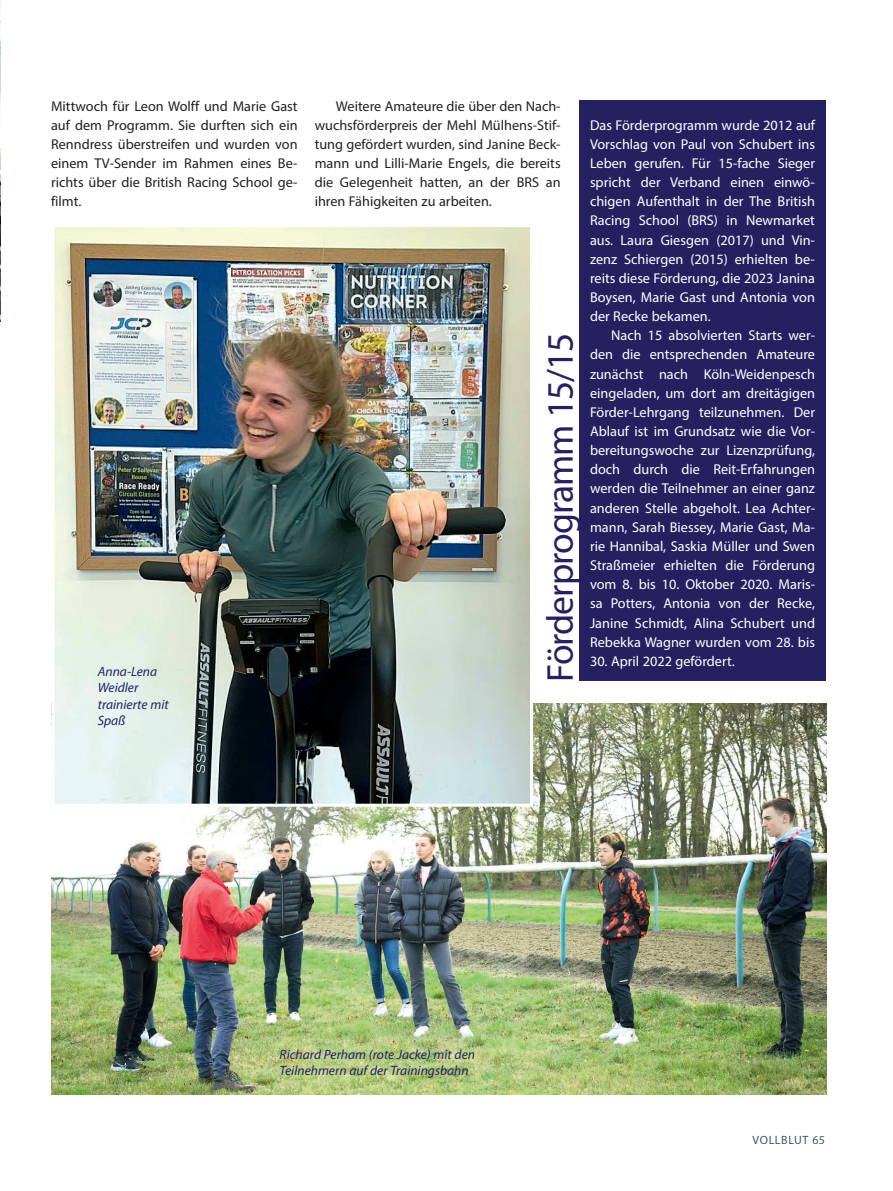
<style>
.page{position:relative;width:893px;height:1191px;background:#fff}
.page>*{position:absolute;margin:0;border:0;box-sizing:border-box;transform-origin:0 0}
.t1{font:37.5px "Myriad Pro";letter-spacing:-.025em;color:#252161}
.t2{font:14.25px/19.2px "Myriad Pro";color:#fff;text-align:justify}
.t3{font:14.25px/19.2px "Myriad Pro";color:#231f20;text-align:justify}
.t4{font:italic 13.5px/16.5px "Myriad Pro";color:#252161}
.t5{font:12px "Myriad Pro";letter-spacing:.05em;color:#3f5864}
</style>
<div class="page">
<div style="left:579px;top:100px;width:247px;height:580px;background:#252161"></div>
<img style="left:51px;top:704px;width:775px;height:390px">
<img style="left:0;top:1px;width:1px;height:320px">
<img style="left:56px;top:228px;width:473px;height:574px">
<div style="left:52px;top:224px;width:481px;height:582px;border:3px solid #fff"></div>
<p class="t3" style="left:51px;top:96px;width:248px">Mittwoch für Leon Wolff und Marie Gast auf dem Programm. Sie durften sich ein Renndress überstreifen und wurden von einem TV-Sender im Rahmen eines Be&shy;richts über die British Racing School ge&shy;filmt.</p>
<p class="t3" style="left:315px;top:96px;width:247px;text-indent:21px">Weitere Amateure die über den Nach&shy;wuchsförderpreis der Mehl Mülhens-Stif&shy;tung gefördert wurden, sind Janine Beck&shy;mann und Lilli-Marie Engels, die bereits die Gelegenheit hatten, an der BRS an ihren Fähigkeiten zu arbeiten.</p>
<p class="t4" style="left:98px;top:663px;width:72px">Anna-Lena<br>Weidler trainierte mit<br>Spaß</p>
<h1 class="t1" style="left:537px;top:681px;width:351px;rotate:-90deg">Förderprogramm 15/15</h1>
<p class="t2" style="left:590px;top:115px;width:227px">Das Förderprogramm wurde 2012 auf Vorschlag von Paul von Schubert ins Leben gerufen. Für 15-fache Sieger spricht der Verband einen einwö&shy;chigen Aufenthalt in der The British Racing School (BRS) in Newmarket aus. Laura Giesgen (2017) und Vin&shy;zenz Schiergen (2015) erhielten be&shy;reits diese Förderung, die 2023 Janina Boysen, Marie Gast und Antonia von der Recke bekamen.</p>
<p class="t2" style="left:590px;top:326px;width:227px;text-indent:21px">Nach 15 absolvierten Starts wer&shy;den die entsprechenden Amateure zunächst nach Köln-Weidenpesch eingeladen, um dort am dreitägigen Förder-Lehrgang teilzunehmen. Der Ablauf ist im Grundsatz wie die Vor&shy;bereitungswoche zur Lizenzprüfung, doch durch die Reit-Erfahrungen werden die Teilnehmer an einer ganz anderen Stelle abgeholt. Lea Achter&shy;mann, Sarah Biessey, Marie Gast, Ma&shy;rie Hannibal, Saskia Müller und Swen Straßmeier erhielten die Förderung vom 8. bis 10. Oktober 2020. Maris&shy;sa Potters, Antonia von der Recke, Janine Schmidt, Alina Schubert und Rebekka Wagner wurden vom 28. bis</p>
<p class="t2" style="left:590px;top:651px;width:146px">30. April 2022 gefördert.</p>
<p class="t4" style="left:280px;top:1045px;width:197px">Richard Perham (rote Jacke) mit den<br>Teilnehmern auf der Trainingsbahn</p>
<p class="t5" style="left:752px;top:1132px;width:74px">VOLLBLUT 65</p>
</div>
